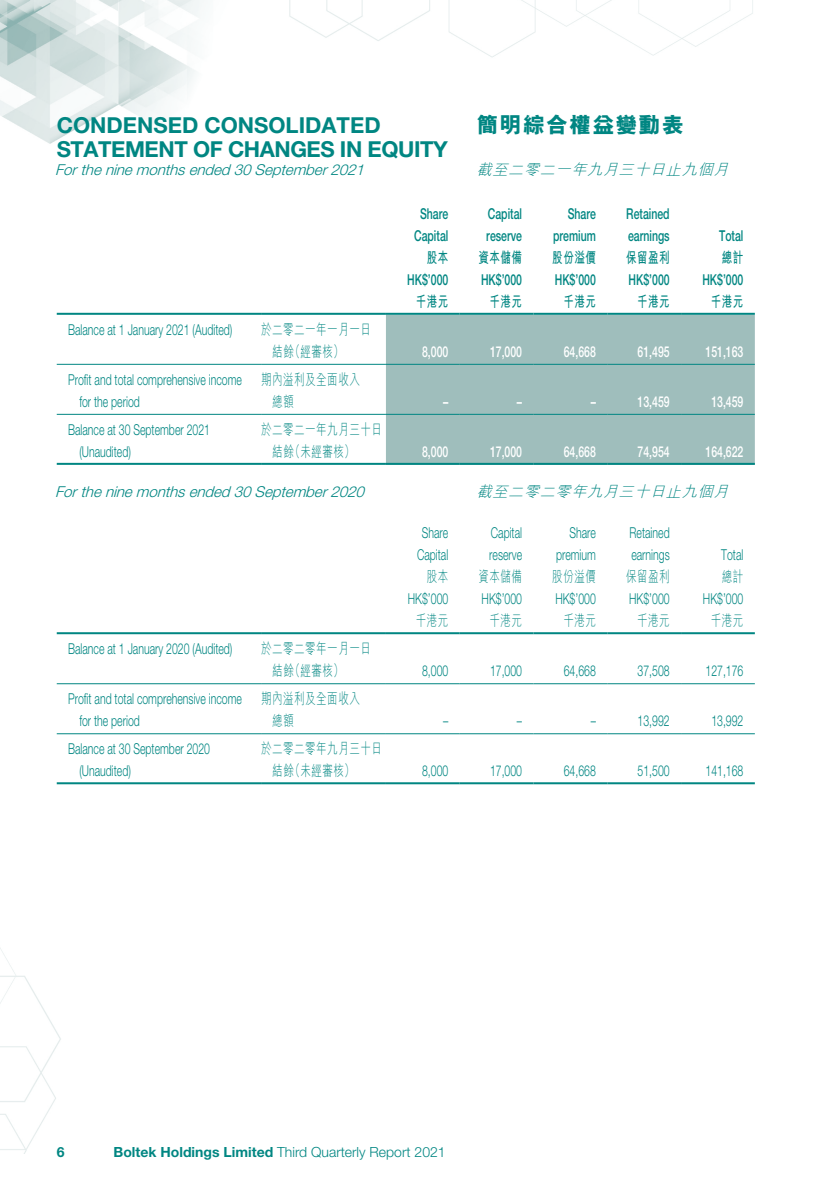
<style>
.page{position:relative;width:840px;height:1191px;background:#fff}
.page>*{position:absolute;margin:0;border:0;box-sizing:border-box;transform-origin:0 0}
.t1{font:700 22px/24px "Helvetica Neue LT Std";letter-spacing:-.02em;color:#008682}
.t2{font:800 22px "M Hei HK";letter-spacing:.05em;color:#008682}
.t3{font:300 15px/22px "Helvetica Neue LT Std";color:#008682;scale:.7 1}
.t4{font:300 15px/22px "M Hei HK";letter-spacing:.05em;color:#008682;scale:.7 1}
.t5{font:500 15px/22px "Helvetica Neue LT Std";color:#008682;scale:.7 1}
.t6{font:500 15px "Helvetica Neue LT Std";color:#fff;scale:.7 1}
.t7{font:italic 300 15px "Helvetica Neue LT Std";color:#008682}
.t8{font:italic 300 15px "M Hei HK";color:#008682}
.t9{font:700 15px "M Hei HK";letter-spacing:.05em;color:#008682;scale:.7 1}
.t10{font:300 14px "Helvetica Neue LT Std";color:#008682}
.t11{font:700 14px "Helvetica Neue LT Std";color:#008682}
.s1{font-weight:700}
</style>
<div class="page">
<img style="left:0;top:0;width:755px;height:1153px">
<div style="left:386px;top:315px;width:368px;height:148px;background:#9fbebc"></div>
<hr style="left:57px;top:313px;width:204px;height:2px;background:#008682">
<hr style="left:261px;top:313px;width:125px;height:2px;background:#008682">
<hr style="left:386px;top:313px;width:73px;height:2px;background:#008682">
<hr style="left:459px;top:313px;width:74px;height:2px;background:#008682">
<hr style="left:533px;top:313px;width:74px;height:2px;background:#008682">
<hr style="left:607px;top:313px;width:73px;height:2px;background:#008682">
<hr style="left:680px;top:313px;width:74px;height:2px;background:#008682">
<hr style="left:57px;top:364px;width:204px;height:1px;background:#008682">
<hr style="left:261px;top:364px;width:125px;height:1px;background:#008682">
<hr style="left:386px;top:364px;width:73px;height:1px;background:#008682">
<hr style="left:459px;top:364px;width:74px;height:1px;background:#008682">
<hr style="left:533px;top:364px;width:74px;height:1px;background:#008682">
<hr style="left:607px;top:364px;width:73px;height:1px;background:#008682">
<hr style="left:680px;top:364px;width:74px;height:1px;background:#008682">
<hr style="left:57px;top:414px;width:204px;height:1px;background:#008682">
<hr style="left:261px;top:414px;width:125px;height:1px;background:#008682">
<hr style="left:386px;top:414px;width:73px;height:1px;background:#008682">
<hr style="left:459px;top:414px;width:74px;height:1px;background:#008682">
<hr style="left:533px;top:414px;width:74px;height:1px;background:#008682">
<hr style="left:607px;top:414px;width:73px;height:1px;background:#008682">
<hr style="left:680px;top:414px;width:74px;height:1px;background:#008682">
<hr style="left:57px;top:463px;width:204px;height:2px;background:#008682">
<hr style="left:261px;top:463px;width:125px;height:2px;background:#008682">
<hr style="left:386px;top:463px;width:73px;height:2px;background:#008682">
<hr style="left:459px;top:463px;width:74px;height:2px;background:#008682">
<hr style="left:533px;top:463px;width:74px;height:2px;background:#008682">
<hr style="left:607px;top:463px;width:73px;height:2px;background:#008682">
<hr style="left:680px;top:463px;width:74px;height:2px;background:#008682">
<hr style="left:57px;top:632px;width:204px;height:2px;background:#008682">
<hr style="left:261px;top:632px;width:125px;height:2px;background:#008682">
<hr style="left:386px;top:632px;width:73px;height:2px;background:#008682">
<hr style="left:459px;top:632px;width:74px;height:2px;background:#008682">
<hr style="left:533px;top:632px;width:74px;height:2px;background:#008682">
<hr style="left:607px;top:632px;width:73px;height:2px;background:#008682">
<hr style="left:680px;top:632px;width:74px;height:2px;background:#008682">
<hr style="left:57px;top:683px;width:204px;height:1px;background:#008682">
<hr style="left:261px;top:683px;width:125px;height:1px;background:#008682">
<hr style="left:386px;top:683px;width:73px;height:1px;background:#008682">
<hr style="left:459px;top:683px;width:74px;height:1px;background:#008682">
<hr style="left:533px;top:683px;width:74px;height:1px;background:#008682">
<hr style="left:607px;top:683px;width:73px;height:1px;background:#008682">
<hr style="left:680px;top:683px;width:74px;height:1px;background:#008682">
<hr style="left:57px;top:733px;width:204px;height:1px;background:#008682">
<hr style="left:261px;top:733px;width:125px;height:1px;background:#008682">
<hr style="left:386px;top:733px;width:73px;height:1px;background:#008682">
<hr style="left:459px;top:733px;width:74px;height:1px;background:#008682">
<hr style="left:533px;top:733px;width:74px;height:1px;background:#008682">
<hr style="left:607px;top:733px;width:73px;height:1px;background:#008682">
<hr style="left:680px;top:733px;width:74px;height:1px;background:#008682">
<hr style="left:57px;top:782px;width:204px;height:2px;background:#008682">
<hr style="left:261px;top:782px;width:125px;height:2px;background:#008682">
<hr style="left:386px;top:782px;width:73px;height:2px;background:#008682">
<hr style="left:459px;top:782px;width:74px;height:2px;background:#008682">
<hr style="left:533px;top:782px;width:74px;height:2px;background:#008682">
<hr style="left:607px;top:782px;width:73px;height:2px;background:#008682">
<hr style="left:680px;top:782px;width:74px;height:2px;background:#008682">
<h1 class="t2" style="left:476px;top:114px;width:208px">簡明綜合權益變動表</h1>
<p class="t8" style="left:476px;top:162px;width:257px">截至二零二一年九月三十日止九個月</p>
<h1 class="t1" style="left:57px;top:113px;width:392px">CONDENSED CONSOLIDATED<br>STATEMENT OF CHANGES IN EQUITY</h1>
<p class="t7" style="left:55px;top:160px;width:315px">Fortheninemonthsended30September2021</p>
<p class="t5" style="left:414px;top:202px;width:50px;text-align:center">Share<br>Capital</p>
<p class="t5" style="left:486px;top:202px;width:53px">Capital reserve</p>
<p class="t5" style="left:552px;top:202px;width:63px;text-align:right">Share premium</p>
<p class="t5" style="left:626px;top:202px;width:63px">Retained earnings</p>
<p class="t5" style="left:718px;top:224px;width:36px">Total</p>
<p class="t3" style="left:68px;top:318px;width:236px">Balance at 1 January 2021 (Audited)</p>
<p class="t4" style="left:272px;top:318px;width:142px;text-indent:-11px">於二零二一年一月一日結餘（經審核）</p>
<p class="t3" style="left:79px;top:368px;width:234px;text-indent:-11px">Profit and total comprehensive income for the period</p>
<p class="t4" style="left:272px;top:368px;width:126px;text-indent:-11px">期內溢利及全面收入總額</p>
<p class="t3" style="left:79px;top:418px;width:188px;text-indent:-11px">Balance at 30 September 2021 (Unaudited)</p>
<p class="t4" style="left:272px;top:418px;width:158px;text-indent:-11px">於二零二一年九月三十日結餘（未經審核）</p>
<p class="t7" style="left:55px;top:483px;width:315px">Fortheninemonthsended30September2020</p>
<p class="t3" style="left:68px;top:637px;width:236px">Balance at 1 January 2020 (Audited)</p>
<p class="t4" style="left:272px;top:637px;width:142px;text-indent:-11px">於二零二零年一月一日結餘（經審核）</p>
<p class="t3" style="left:79px;top:687px;width:234px;text-indent:-11px">Profit and total comprehensive income for the period</p>
<p class="t4" style="left:272px;top:687px;width:126px;text-indent:-11px">期內溢利及全面收入總額</p>
<p class="t3" style="left:79px;top:737px;width:188px;text-indent:-11px">Balance at 30 September 2020 (Unaudited)</p>
<p class="t4" style="left:272px;top:737px;width:158px;text-indent:-11px">於二零二零年九月三十日結餘（未經審核）</p>
<p class="t9" style="left:426px;top:246px;width:32px">股本</p>
<p class="t9" style="left:478px;top:246px;width:64px">資本儲備</p>
<p class="t9" style="left:552px;top:246px;width:64px">股份溢價</p>
<p class="t9" style="left:625px;top:246px;width:64px">保留盈利</p>
<p class="t9" style="left:721px;top:246px;width:32px">總計</p>
<p class="t5" style="left:407px;top:268px;width:60px">HK$’000</p>
<p class="t5" style="left:481px;top:268px;width:60px">HK$’000</p>
<p class="t5" style="left:554px;top:268px;width:60px">HK$’000</p>
<p class="t5" style="left:628px;top:268px;width:60px">HK$’000</p>
<p class="t5" style="left:702px;top:268px;width:60px">HK$’000</p>
<p class="t9" style="left:415px;top:290px;width:48px">千港元</p>
<p class="t9" style="left:489px;top:290px;width:48px">千港元</p>
<p class="t9" style="left:563px;top:290px;width:48px">千港元</p>
<p class="t9" style="left:636px;top:290px;width:48px">千港元</p>
<p class="t9" style="left:710px;top:290px;width:48px">千港元</p>
<p class="t6" style="left:422px;top:343px;width:39px">8,000</p>
<p class="t6" style="left:489px;top:343px;width:47px">17,000</p>
<p class="t6" style="left:563px;top:343px;width:47px">64,668</p>
<p class="t6" style="left:637px;top:343px;width:47px">61,495</p>
<p class="t6" style="left:705px;top:343px;width:56px">151,163</p>
<p class="t6" style="left:443px;top:393px;width:9px">–</p>
<p class="t6" style="left:516px;top:393px;width:9px">–</p>
<p class="t6" style="left:590px;top:393px;width:9px">–</p>
<p class="t6" style="left:637px;top:393px;width:47px">13,459</p>
<p class="t6" style="left:711px;top:393px;width:47px">13,459</p>
<p class="t6" style="left:422px;top:443px;width:39px">8,000</p>
<p class="t6" style="left:489px;top:443px;width:47px">17,000</p>
<p class="t6" style="left:563px;top:443px;width:47px">64,668</p>
<p class="t6" style="left:637px;top:443px;width:47px">74,954</p>
<p class="t6" style="left:705px;top:443px;width:56px">164,622</p>
<p class="t8" style="left:476px;top:484px;width:257px">截至二零二零年九月三十日止九個月</p>
<p class="t3" style="left:417px;top:521px;width:46px;text-align:center">Share<br>Capital</p>
<p class="t3" style="left:489px;top:521px;width:48px">Capital reserve</p>
<p class="t3" style="left:555px;top:521px;width:58px;text-align:right">Share premium</p>
<p class="t3" style="left:629px;top:521px;width:59px">Retained earnings</p>
<p class="t3" style="left:720px;top:543px;width:33px">Total</p>
<p class="t4" style="left:426px;top:565px;width:32px">股本</p>
<p class="t4" style="left:478px;top:565px;width:64px">資本儲備</p>
<p class="t4" style="left:552px;top:565px;width:64px">股份溢價</p>
<p class="t4" style="left:625px;top:565px;width:64px">保留盈利</p>
<p class="t4" style="left:721px;top:565px;width:32px">總計</p>
<p class="t3" style="left:407px;top:587px;width:59px">HK$’000</p>
<p class="t3" style="left:481px;top:587px;width:59px">HK$’000</p>
<p class="t3" style="left:555px;top:587px;width:59px">HK$’000</p>
<p class="t3" style="left:628px;top:587px;width:59px">HK$’000</p>
<p class="t3" style="left:702px;top:587px;width:59px">HK$’000</p>
<p class="t4" style="left:415px;top:609px;width:48px">千港元</p>
<p class="t4" style="left:489px;top:609px;width:48px">千港元</p>
<p class="t4" style="left:563px;top:609px;width:48px">千港元</p>
<p class="t4" style="left:636px;top:609px;width:48px">千港元</p>
<p class="t4" style="left:710px;top:609px;width:48px">千港元</p>
<p class="t3" style="left:422px;top:659px;width:39px">8,000</p>
<p class="t3" style="left:489px;top:659px;width:47px">17,000</p>
<p class="t3" style="left:563px;top:659px;width:47px">64,668</p>
<p class="t3" style="left:637px;top:659px;width:47px">37,508</p>
<p class="t3" style="left:705px;top:659px;width:56px">127,176</p>
<p class="t3" style="left:443px;top:709px;width:9px">–</p>
<p class="t3" style="left:516px;top:709px;width:9px">–</p>
<p class="t3" style="left:590px;top:709px;width:9px">–</p>
<p class="t3" style="left:637px;top:709px;width:47px">13,992</p>
<p class="t3" style="left:711px;top:709px;width:47px">13,992</p>
<p class="t3" style="left:422px;top:759px;width:39px">8,000</p>
<p class="t3" style="left:489px;top:759px;width:47px">17,000</p>
<p class="t3" style="left:563px;top:759px;width:47px">64,668</p>
<p class="t3" style="left:637px;top:759px;width:47px">51,500</p>
<p class="t3" style="left:705px;top:759px;width:56px">141,168</p>
<p class="t11" style="left:57px;top:1143px;width:9px">6</p>
<p class="t10" style="left:113px;top:1143px;width:333px"><span class="s1">Boltek Holdings Limited</span> Third Quarterly Report 2021</p>
</div>
